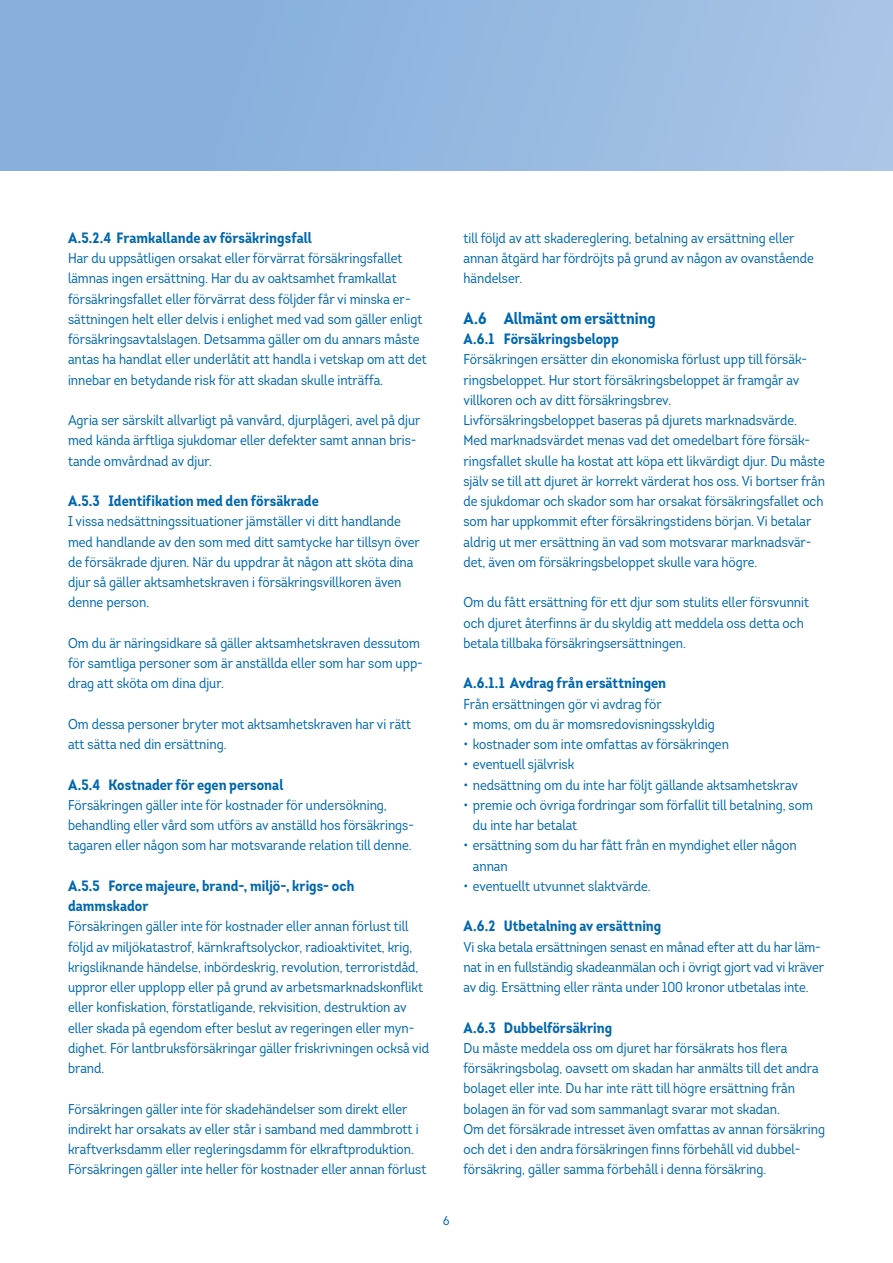
<style>
.page{position:relative;width:893px;height:1263px;background:#fff}
.page>*{position:absolute;margin:0;border:0;box-sizing:border-box;transform-origin:0 0}
.t1{font:700 16.5px "Intro Cond";color:#0068ae}
.t2{font:700 15px/20.2px "Intro Cond";letter-spacing:.005em;color:#0068ae}
.t3{font:14.25px/20.2px "Intro Cond";color:#0068ae}
.t4{font:12.75px "Intro Cond";color:#0068ae}
</style>
<div class="page">
<div style="left:0;top:0;width:893px;height:170px;background:linear-gradient(to right,#80acda,#a8c4e6)"></div>
<p class="t2" style="left:68px;top:227px;width:245px">A.5.2.4 Framkallande av försäkringsfall</p>
<p class="t3" style="left:68px;top:248px;width:360px">Har du uppsåtligen orsakat eller förvärrat försäkringsfallet lämnas ingen ersättning. Har du av oaktsamhet framkallat försäkringsfallet eller förvärrat dess följder får vi minska er&shy;sättningen helt eller delvis i enlighet med vad som gäller enligt försäkringsavtalslagen. Detsamma gäller om du annars måste antas ha handlat eller underlåtit att handla i vetskap om att det innebar en betydande risk för att skadan skulle inträffa.</p>
<p class="t3" style="left:68px;top:410px;width:354px">Agria ser särskilt allvarligt på vanvård, djurplågeri, avel på djur med kända ärftliga sjukdomar eller defekter samt annan bris&shy;tande omvårdnad av djur.</p>
<p class="t2" style="left:68px;top:491px;width:252px">A.5.3 Identifikation med den försäkrade</p>
<p class="t3" style="left:68px;top:511px;width:353px">I vissa nedsättningssituationer jämställer vi ditt handlande med handlande av den som med ditt samtycke har tillsyn över de försäkrade djuren. När du uppdrar åt någon att sköta dina djur så gäller aktsamhetskraven i försäkringsvillkoren även denne person.</p>
<p class="t3" style="left:68px;top:633px;width:355px;text-align:justify">Om du är näringsidkare så gäller aktsamhetskraven dessutom för samtliga personer som är anställda eller som har som upp&shy;drag att sköta om dina djur.</p>
<p class="t3" style="left:68px;top:714px;width:345px">Om dessa personer bryter mot aktsamhetskraven har vi rätt att sätta ned din ersättning.</p>
<p class="t2" style="left:68px;top:774px;width:217px">A.5.4 Kostnader för egen personal</p>
<p class="t3" style="left:68px;top:795px;width:346px">Försäkringen gäller inte för kostnader för undersökning, behandling eller vård som utförs av anställd hos försäkrings&shy;tagaren eller någon som har motsvarande relation till denne.</p>
<p class="t2" style="left:68px;top:875px;width:288px">A.5.5 Force majeure, brand-, miljö-, krigs- och dammskador</p>
<p class="t3" style="left:68px;top:916px;width:363px">Försäkringen gäller inte för kostnader eller annan förlust till följd av miljökatastrof, kärnkraftsolyckor, radioaktivitet, krig, krigsliknande händelse, inbördeskrig, revolution, terroristdåd, uppror eller upplopp eller på grund av arbetsmarknadskonflikt eller konfiskation, förstatligande, rekvisition, destruktion av eller skada på egendom efter beslut av regeringen eller myn&shy;dighet. För lantbruksförsäkringar gäller friskrivningen också vid brand.</p>
<p class="t3" style="left:68px;top:1098px;width:360px">Försäkringen gäller inte för skadehändelser som direkt eller indirekt har orsakats av eller står i samband med dammbrott i kraftverksdamm eller regleringsdamm för elkraftproduktion.<br>Försäkringen gäller inte heller för kostnader eller annan förlust</p>
<p class="t3" style="left:463px;top:228px;width:352px">till följd av att skadereglering, betalning av ersättning eller annan åtgärd har fördröjts på grund av någon av ovanstående händelser.</p>
<p class="t1" style="left:463px;top:307px;width:194px">A.6 Allmänt om ersättning</p>
<p class="t2" style="left:463px;top:329px;width:157px">A.6.1 Försäkringsbelopp</p>
<p class="t3" style="left:463px;top:349px;width:363px">Försäkringen ersätter din ekonomiska förlust upp till försäk&shy;ringsbeloppet. Hur stort försäkringsbeloppet är framgår av villkoren och av ditt försäkringsbrev.<br>Livförsäkringsbeloppet baseras på djurets marknadsvärde.<br>Med marknadsvärdet menas vad det omedelbart före försäk&shy;ringsfallet skulle ha kostat att köpa ett likvärdigt djur. Du måste själv se till att djuret är korrekt värderat hos oss. Vi bortser från de sjukdomar och skador som har orsakat försäkringsfallet och som har uppkommit efter försäkringstidens början. Vi betalar aldrig ut mer ersättning än vad som motsvarar marknadsvär&shy;det, även om försäkringsbeloppet skulle vara högre.</p>
<p class="t3" style="left:463px;top:592px;width:347px">Om du fått ersättning för ett djur som stulits eller försvunnit och djuret återfinns är du skyldig att meddela oss detta och betala tillbaka försäkringsersättningen.</p>
<p class="t2" style="left:463px;top:673px;width:204px">A.6.1.1 Avdrag från ersättningen</p>
<p class="t3" style="left:463px;top:693px;width:200px">Från ersättningen gör vi avdrag för</p>
<p class="t3" style="left:463px;top:714px;width:253px">• moms, om du är momsredovisningsskyldig</p>
<p class="t3" style="left:463px;top:734px;width:267px">• kostnader som inte omfattas av försäkringen</p>
<p class="t3" style="left:463px;top:754px;width:112px">• eventuell självrisk</p>
<p class="t3" style="left:463px;top:774px;width:336px">• nedsättning om du inte har följt gällande aktsamhetskrav</p>
<p class="t3" style="left:473px;top:795px;width:341px;text-indent:-9px">• premie och övriga fordringar som förfallit till betalning, som du inte har betalat</p>
<p class="t3" style="left:473px;top:835px;width:325px;text-indent:-9px">• ersättning som du har fått från en myndighet eller någon annan</p>
<p class="t3" style="left:463px;top:876px;width:189px">• eventuellt utvunnet slaktvärde.</p>
<p class="t2" style="left:463px;top:916px;width:199px">A.6.2 Utbetalning av ersättning</p>
<p class="t3" style="left:463px;top:936px;width:362px">Vi ska betala ersättningen senast en månad efter att du har läm&shy;nat in en fullständig skadeanmälan och i övrigt gjort vad vi kräver av dig. Ersättning eller ränta under 100 kronor utbetalas inte.</p>
<p class="t2" style="left:463px;top:1017px;width:150px">A.6.3 Dubbelförsäkring</p>
<p class="t3" style="left:463px;top:1038px;width:363px">Du måste meddela oss om djuret har försäkrats hos flera försäkringsbolag, oavsett om skadan har anmälts till det andra bolaget eller inte. Du har inte rätt till högre ersättning från bolagen än för vad som sammanlagt svarar mot skadan.<br>Om det försäkrade intresset även omfattas av annan försäkring och det i den andra försäkringen finns förbehåll vid dubbel&shy;försäkring, gäller samma förbehåll i denna försäkring.</p>
<p class="t4" style="left:443px;top:1212px;width:8px">6</p>
</div>
